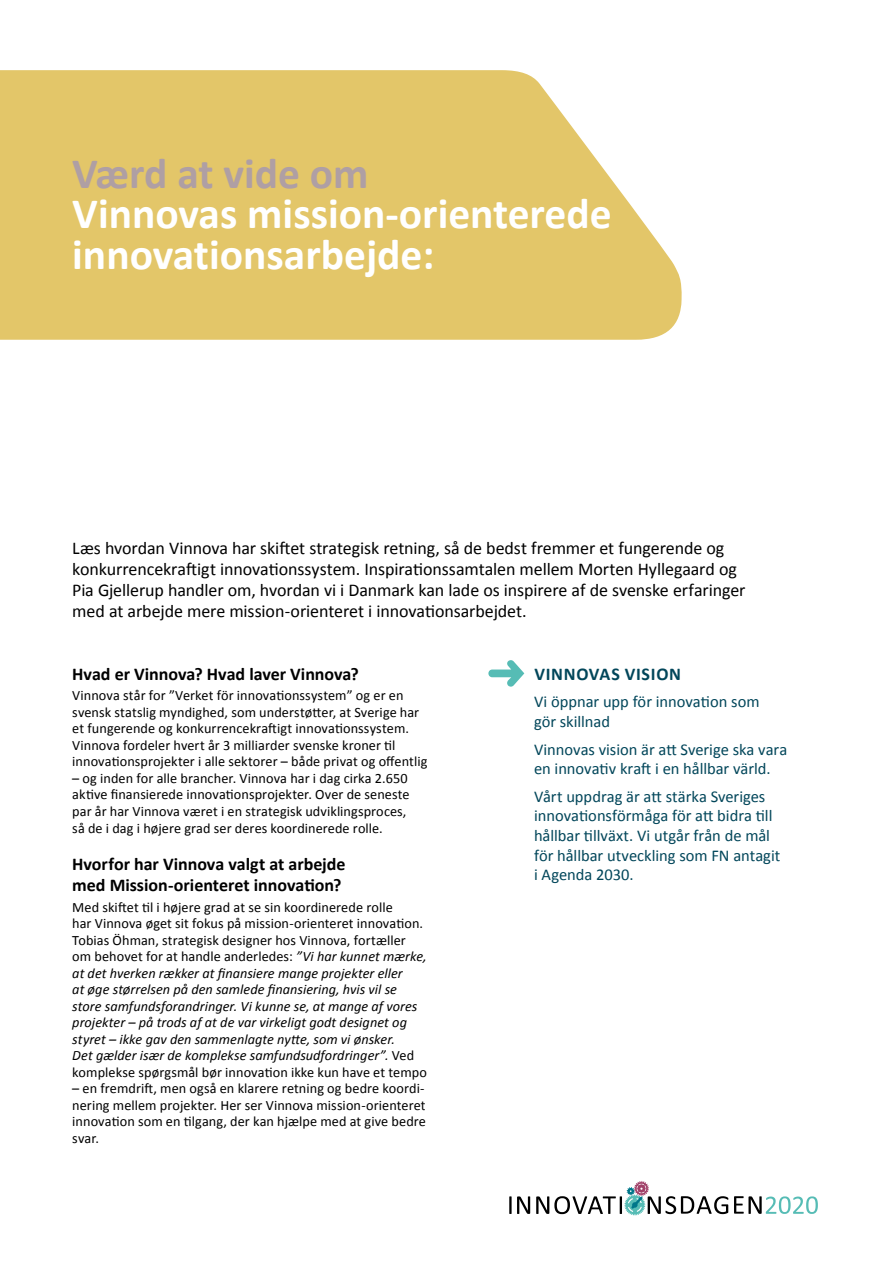
<style>
.page{position:relative;width:893px;height:1263px;background:#fff}
.page>*{position:absolute;margin:0;border:0;box-sizing:border-box;transform-origin:0 0}
.hvid_overskrift{font:700 43.5px/40.5px "Calibri";color:#fff}
.Manchet{font:18px/21px "Calibri";letter-spacing:-.005em;color:#000}
.lille_mellem{font:700 18px/21px "Calibri";color:#000}
._05_Citat_med_indryk{font:700 18px "Calibri";letter-spacing:.04em;color:#02465a}
._05_Citat_med_indryk-2{font:16.5px/19.5px "Calibri";color:#02465a}
._04_Brødtekst{font:14.25px/16.5px "Calibri";letter-spacing:.005em;color:#000}
._04_Brødtekst-2{font:italic 14.25px/16.5px "Calibri";letter-spacing:.005em;color:#000}
.s1{color:#af9fa4}
.s2{font-style:normal}
</style>
<div class="page">
<svg style="left:509px;top:1196px;width:21px;height:18px"></svg>
<svg style="left:536px;top:1181px;width:192px;height:34px"></svg>
<svg style="left:734px;top:1196px;width:84px;height:18px"></svg>
<svg style="left:0;top:70px;width:682px;height:270px;background:#e5ca76"></svg>
<svg style="left:488px;top:660px;width:36px;height:27px"></svg>
<p class="hvid_overskrift" style="left:72px;top:153px;width:541px"><span class="s1">Værd at vide om<br></span>Vinnovas mission-orienterede innovationsarbejde:</p>
<p class="Manchet" style="left:72px;top:537px;width:675px">Læs hvordan Vinnova har skiftet strategisk retning, så de bedst fremmer et fungerende og konkurrencekraftigt innovationssystem. Inspirationssamtalen mellem Morten Hyllegaard og Pia Gjellerup handler om, hvordan vi i Danmark kan lade os inspirere af de svenske erfaringer med at arbejde mere mission-orienteret i innovationsarbejdet.</p>
<p class="lille_mellem" style="left:72px;top:663px;width:288px">Hvad er Vinnova? Hvad laver Vinnova?</p>
<p class="_04_Brødtekst" style="left:72px;top:687px;width:357px">Vinnova står for ”Verket för innovationssystem” og er en svensk statslig myndighed, som understøtter, at Sverige har et fungerende og konkurrencekraftigt innovationssystem.<br>Vinnova fordeler hvert år 3 milliarder svenske kroner til innovationsprojekter i alle sektorer – både privat og offentlig</p>
<p class="_04_Brødtekst" style="left:72px;top:770px;width:339px">– og inden for alle brancher. Vinnova har i dag cirka 2.650 aktive finansierede innovationsprojekter. Over de seneste par år har Vinnova været i en strategisk udviklingsproces, så de i dag i højere grad ser deres koordinerede rolle.</p>
<p class="lille_mellem" style="left:72px;top:853px;width:275px">Hvorfor har Vinnova valgt at arbejde med Mission-orienteret innovation?</p>
<p class="_04_Brødtekst-2" style="left:72px;top:898px;width:356px"><span class="s2">Med skiftet til i højere grad at se sin koordinerede rolle<br>har Vinnova øget sit fokus på mission-orienteret innovation.<br>Tobias Öhman, strategisk designer hos Vinnova, fortæller om behovet for at handle anderledes:</span> ”Vi har kunnet mærke, at det hverken rækker at finansiere mange projekter eller<br>at øge størrelsen på den samlede finansiering, hvis vil se store samfundsforandringer. Vi kunne se, at mange af vores projekter – på trods af at de var virkeligt godt designet og styret – ikke gav den sammenlagte nytte, som vi ønsker.<br>Det gælder især de komplekse samfundsudfordringer”. <span class="s2">Ved komplekse spørgsmål bør innovation ikke kun have et tempo</span></p>
<p class="_04_Brødtekst" style="left:72px;top:1080px;width:355px;text-align:justify">– en fremdrift, men også en klarere retning og bedre koordi&shy;nering mellem projekter. Her ser Vinnova mission-orienteret innovation som en tilgang, der kan hjælpe med at give bedre svar.</p>
<p class="_05_Citat_med_indryk" style="left:534px;top:662px;width:148px">VINNOVAS VISION</p>
<p class="_05_Citat_med_indryk-2" style="left:534px;top:692px;width:227px">Vi öppnar upp för innovation som gör skillnad</p>
<p class="_05_Citat_med_indryk-2" style="left:534px;top:739px;width:255px">Vinnovas vision är att Sverige ska vara en innovativ kraft i en hållbar värld.</p>
<p class="_05_Citat_med_indryk-2" style="left:534px;top:787px;width:248px">Vårt uppdrag är att stärka Sveriges innovationsförmåga för att bidra till hållbar tillväxt. Vi utgår från de mål för hållbar utveckling som FN antagit i Agenda 2030.</p>
</div>
